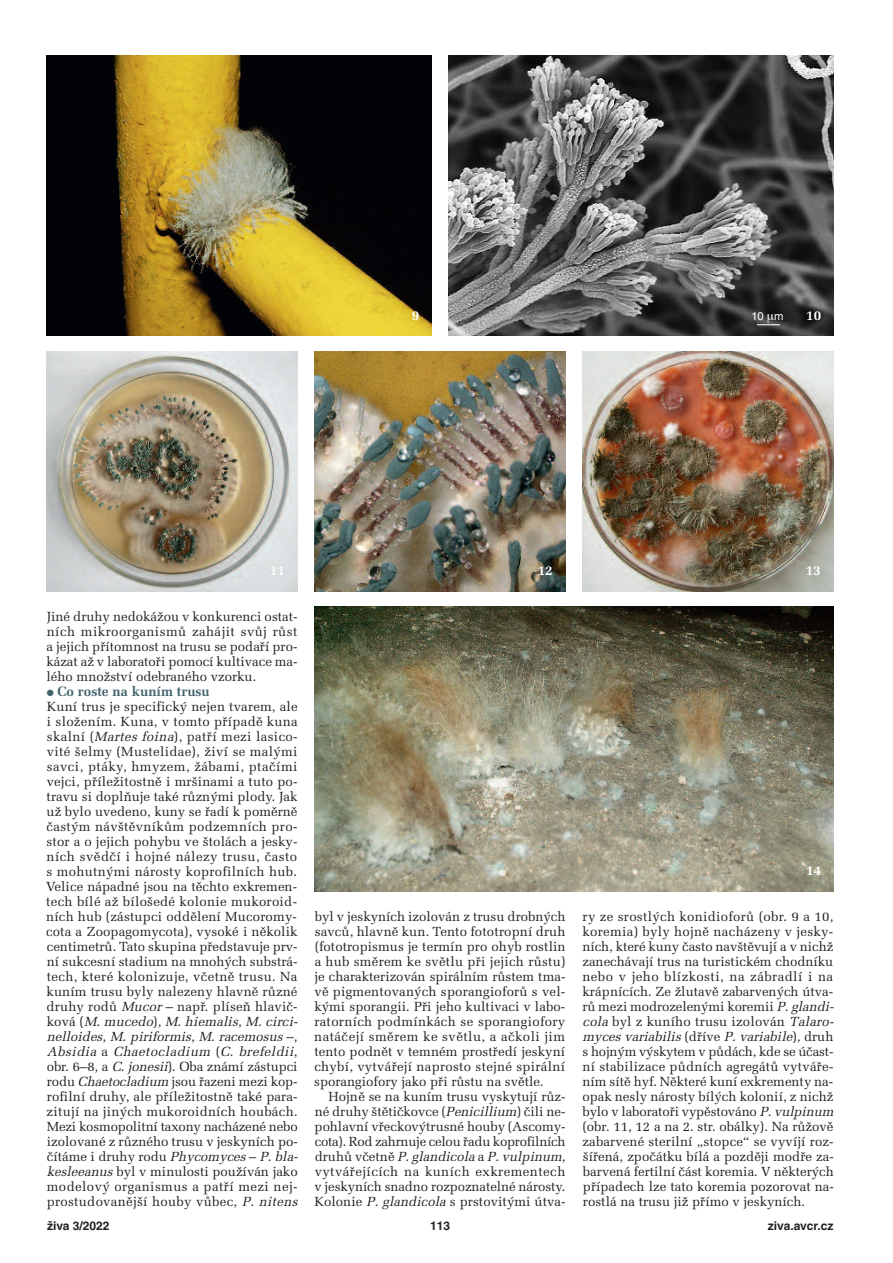
<style>
.page{position:relative;width:893px;height:1263px;background:#fff}
.page>*{position:absolute;margin:0;border:0;box-sizing:border-box;transform-origin:0 0}
.t1{font:700 13.5px "Melior CE";color:#43656c}
.t2{font:700 13.5px "Melior CE";color:#fff}
.t3{font:13.2px/15px "Melior CE";color:#231f20;text-align:justify}
.t4{font:700 12px "Helvetica CE";color:#231f20}
.t5{font:11.25px "Helvetica CE";color:#fff}
.s1{font-style:italic}
</style>
<div class="page">
<img style="left:449px;top:55px;width:384px;height:281px">
<img style="left:47px;top:55px;width:385px;height:281px">
<img style="left:47px;top:351px;width:251px;height:240px">
<img style="left:315px;top:351px;width:251px;height:240px">
<img style="left:583px;top:352px;width:250px;height:239px">
<img style="left:315px;top:606px;width:518px;height:285px">
<svg style="left:757px;top:314px;width:23px;height:11px"></svg>
<p class="t2" style="left:412px;top:310px;width:9px">9</p>
<p class="t2" style="left:806px;top:310px;width:17px">10</p>
<p class="t5" style="left:751px;top:312px;width:34px">10 m</p>
<p class="t2" style="left:270px;top:565px;width:17px">11</p>
<p class="t2" style="left:538px;top:565px;width:17px">12</p>
<p class="t2" style="left:806px;top:566px;width:17px">13</p>
<p class="t3" style="left:47px;top:611px;width:253px">Jiné druhy nedokážou v konkurenci ostat&shy;ních mikroorganismů zahájit svůj růst a jejich přítomnost na trusu se podaří pro&shy;kázat až v laboratoři pomocí kultivace ma - lého množství odebraného vzorku.</p>
<p class="t1" style="left:47px;top:687px;width:165px">● Co roste na kuním trusu</p>
<p class="t3" style="left:46px;top:701px;width:256px;text-align:left">Kuní trus je specifický nejen tvarem, ale i složením. Kuna, v tomto případě kuna skalní (<span class="s1">Martes foina</span>), patří mezi lasico - vité šelmy (Mustelidae), živí se malými savci, ptáky, hmyzem, žábami, ptačími vejci, příležitostně i mršinami a tuto po - travu si doplňuje také různými plody. Jak už bylo uvedeno, kuny se řadí k poměrně častým návštěvníkům podzemních pro&shy;stor a o jejich pohybu ve štolách a jesky&shy;ních svědčí i hojné nálezy trusu, často s mohutnými nárosty koprofilních hub.<br>Velice nápadné jsou na těchto exkremen&shy;tech bílé až bílošedé kolonie mukoroid&shy;ních hub (zástupci oddělení Mucoromy&shy;cota a Zoopagomycota), vysoké i několik centimetrů. Tato skupina představuje prv&shy;ní sukcesní stadium na mnohých substrá&shy;tech, které kolonizuje, včetně trusu. Na kuním trusu byly nalezeny hlavně různé druhy rodů <span class="s1">Mucor</span>– např. plíseň hlavič&shy;k o v á ( <span class="s1">M. mucedo</span>) , <span class="s1">M. hiemalis</span>, <span class="s1">M. circi&shy;nelloides</span>, <span class="s1">M. piriformis</span>, <span class="s1">M. racemosus</span> – , <span class="s1">Absidia</span> a <span class="s1">Chaetocladium</span> ( <span class="s1">C. brefeldii</span>, obr. 6–8, a <span class="s1">C. jonesii</span>). Oba známí zástupci rodu <span class="s1">Chaetocladium</span>jsou řazeni mezi kop&shy;rofilní druhy, ale příležitostně také para&shy;zitují na jiných mukoroidních houbách.<br>Mezi kosmopolitní taxony nacházené nebo izolované z různého trusu v jeskyních po - čítáme i druhy rodu <span class="s1">Phycomyces</span>– <span class="s1">P.bla&shy;kesleeanus</span>byl v minulosti používán jako modelový organismus a patří mezi nej&shy;prostudovanější houby vůbec, <span class="s1">P. nitens</span></p>
<p class="t3" style="left:314px;top:911px;width:253px">byl v jeskyních izolován z trusu drobných savců, hlavně kun. Tento fototropní druh (fototropismus je termín pro ohyb rostlin a hub směrem ke světlu při jejich růstu) je charakterizován spirálním růstem tma&shy;vě pigmentovaných sporangioforů s vel&shy;kými sporangii. Při jeho kultivaci v labo&shy;ratorních podmínkách se sporangiofory natáčejí směrem ke světlu, a ačkoli jim tento podnět v temném prostředí jeskyní chybí, vytvářejí naprosto stejné spirální sporangiofory jako při růstu na světle.</p>
<p class="t3" style="left:314px;top:1091px;width:253px;text-indent:14px">Hojně se na kuním trusu vyskytují růz&shy;né druhy štětičkovce (<span class="s1">Penicillium</span>) čili ne - pohlavní vřeckovýtrusné houby (Ascomy&shy;cota). Rod zahrnuje celou řadu koprofilních d r u h ů v č e t n ě <span class="s1">P. glandicola</span> a <span class="s1">P. vulpinum</span>, vytvářejících na kuních exkrementech v jeskyních snadno rozpoznatelné nárosty.<br>Kolonie <span class="s1">P.glandicola</span>s prstovitými útva-</p>
<p class="t2" style="left:806px;top:866px;width:17px">14</p>
<p class="t3" style="left:582px;top:911px;width:255px;text-align:left">ry ze srostlých konidioforů (obr. 9 a 10, koremia) byly hojně nacházeny v jesky&shy;ních, které kuny často navštěvují a v nichž zanechávají trus na turistickém chodníku nebo v jeho blízkosti, na zábradlí i na krápnících. Ze žlutavě zabarvených útva&shy;rů mezi modrozelenými koremii <span class="s1">P.glandi&shy;cola</span>byl z kuního trusu izolován <span class="s1">Talaro&shy;myces variabilis</span> ( d ř í v e <span class="s1">P. variabile</span>) , d r u h s hojným výskytem v půdách, kde se účast&shy;ní stabilizace půdních agregátů vytváře&shy;ním sítě hyf. Některé kuní exkrementy na - opak nesly nárosty bílých kolonií, z nichž bylo v laboratoři vypěstováno <span class="s1">P.vulpinum </span>(obr. 11, 12 a na 2. str. obálky). Na růžově zabarvené sterilní „stopce“ se vyvíjí roz - šířená, zpočátku bílá a později modře za - barvená fertilní část koremia. V některých případech lze tato koremia pozorovat na - rostlá na trusu již přímo v jeskyních.</p>
<p class="t4" style="left:47px;top:1221px;width:64px">živa 3/2022</p>
<p class="t4" style="left:430px;top:1221px;width:22px">113</p>
<p class="t4" style="left:768px;top:1221px;width:67px">ziva.avcr.cz</p>
</div>
